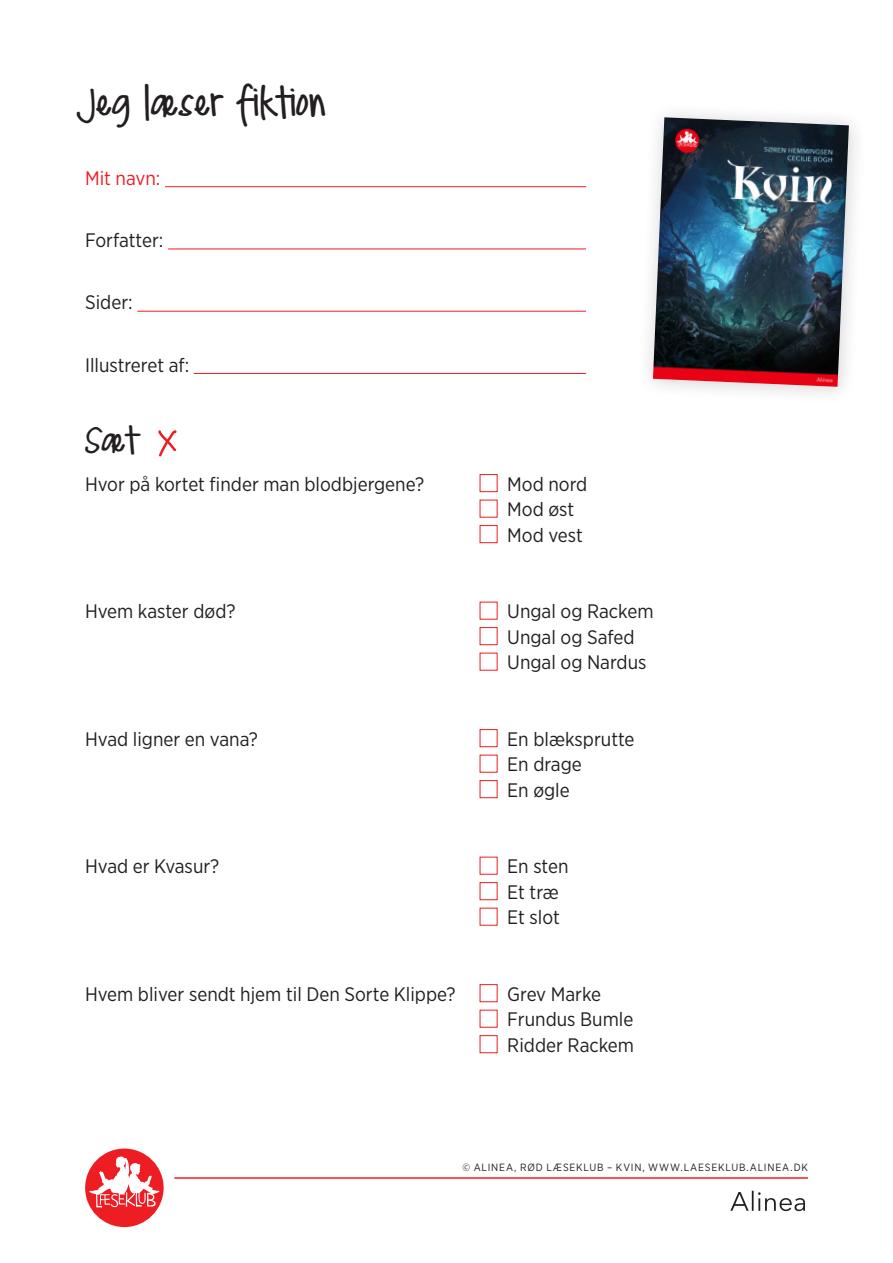
<style>
.page{position:relative;width:893px;height:1263px;background:#fff}
.page>*{position:absolute;margin:0;border:0;box-sizing:border-box;transform-origin:0 0}
.Headline{font:300 24px "DJB Meand My Shadow";color:#231f20}
.Subhead{font:300 21px "DJB Meand My Shadow";color:#231f20}
.afkrydsningstekst{font:19.5px/25.5px "Gotham Narrow";color:#231f20}
.Top_info{font:19.5px "Gotham Narrow";color:#231f20}
.Top_info-2{font:19.5px "Gotham Narrow";color:#ee1d23}
.t1{font:10.5px "Gotham Narrow";letter-spacing:.08em;color:#231f20}
</style>
<div class="page">
<div style="left:85px;top:1148px;width:79px;height:79px;background:#ee1d23;border-radius:50%"></div>
<svg style="left:89px;top:1156px;width:70px;height:51px"></svg>
<hr style="left:174px;top:1177px;width:634px;height:2px;background:#ee1d23">
<svg style="left:730px;top:1191px;width:75px;height:20px"></svg>
<hr style="left:165px;top:186px;width:421px;height:1px;background:#ee1d23">
<hr style="left:168px;top:249px;width:418px;height:1px;background:#ee1d23">
<hr style="left:137px;top:311px;width:449px;height:1px;background:#ee1d23">
<hr style="left:194px;top:373px;width:392px;height:1px;background:#ee1d23">
<svg style="left:158px;top:430px;width:19px;height:27px"></svg>
<div style="left:480px;top:474px;width:17px;height:18px;border:1px solid #ee1d23"></div>
<div style="left:480px;top:525px;width:17px;height:18px;border:1px solid #ee1d23"></div>
<div style="left:480px;top:627px;width:17px;height:18px;border:1px solid #ee1d23"></div>
<div style="left:480px;top:729px;width:17px;height:18px;border:1px solid #ee1d23"></div>
<div style="left:480px;top:780px;width:17px;height:18px;border:1px solid #ee1d23"></div>
<div style="left:480px;top:882px;width:17px;height:18px;border:1px solid #ee1d23"></div>
<div style="left:480px;top:984px;width:17px;height:18px;border:1px solid #ee1d23"></div>
<div style="left:480px;top:1035px;width:17px;height:18px;border:1px solid #ee1d23"></div>
<img style="left:653px;top:117px;width:196px;height:270px">
<p class="Headline" style="left:85px;top:93px;width:243px">Jeg læser fiktion</p>
<p class="Top_info-2" style="left:85px;top:166px;width:77px">Mit navn:</p>
<p class="Top_info" style="left:85px;top:228px;width:80px">Forfatter:</p>
<p class="Top_info" style="left:85px;top:290px;width:49px">Sider:</p>
<p class="Top_info" style="left:85px;top:353px;width:106px">Illustreret af:</p>
<p class="Subhead" style="left:85px;top:433px;width:54px">Sæt</p>
<p class="afkrydsningstekst" style="left:85px;top:471px;width:341px">Hvor på kortet finder man blodbjergene?</p>
<p class="afkrydsningstekst" style="left:507px;top:471px;width:82px">Mod nord</p>
<p class="afkrydsningstekst" style="left:507px;top:496px;width:68px">Mod øst</p>
<p class="afkrydsningstekst" style="left:507px;top:522px;width:77px">Mod vest</p>
<p class="afkrydsningstekst" style="left:85px;top:598px;width:152px">Hvem kaster død?</p>
<p class="afkrydsningstekst" style="left:507px;top:598px;width:148px">Ungal og Rackem</p>
<p class="afkrydsningstekst" style="left:507px;top:624px;width:129px">Ungal og Safed</p>
<p class="afkrydsningstekst" style="left:507px;top:649px;width:141px">Ungal og Nardus</p>
<p class="afkrydsningstekst" style="left:85px;top:726px;width:175px">Hvad ligner en vana?</p>
<p class="afkrydsningstekst" style="left:507px;top:726px;width:129px">En blæksprutte</p>
<p class="afkrydsningstekst" style="left:507px;top:751px;width:76px">En drage</p>
<p class="afkrydsningstekst" style="left:507px;top:777px;width:64px">En øgle</p>
<p class="afkrydsningstekst" style="left:85px;top:853px;width:136px">Hvad er Kvasur?</p>
<p class="afkrydsningstekst" style="left:507px;top:853px;width:63px">En sten</p>
<p class="afkrydsningstekst" style="left:507px;top:879px;width:54px">Et træ<br>Et slot</p>
<p class="afkrydsningstekst" style="left:85px;top:981px;width:372px">Hvem bliver sendt hjem til Den Sorte Klippe?</p>
<p class="afkrydsningstekst" style="left:507px;top:981px;width:95px">Grev Marke</p>
<p class="afkrydsningstekst" style="left:507px;top:1006px;width:128px">Frundus Bumle</p>
<p class="afkrydsningstekst" style="left:507px;top:1032px;width:128px">Ridder Rackem</p>
<p class="t1" style="left:462px;top:1161px;width:347px">© ALINEA, RØD LÆSEKLUB – KVIN, WWW.LAESEKLUB.ALINEA.DK</p>
</div>
